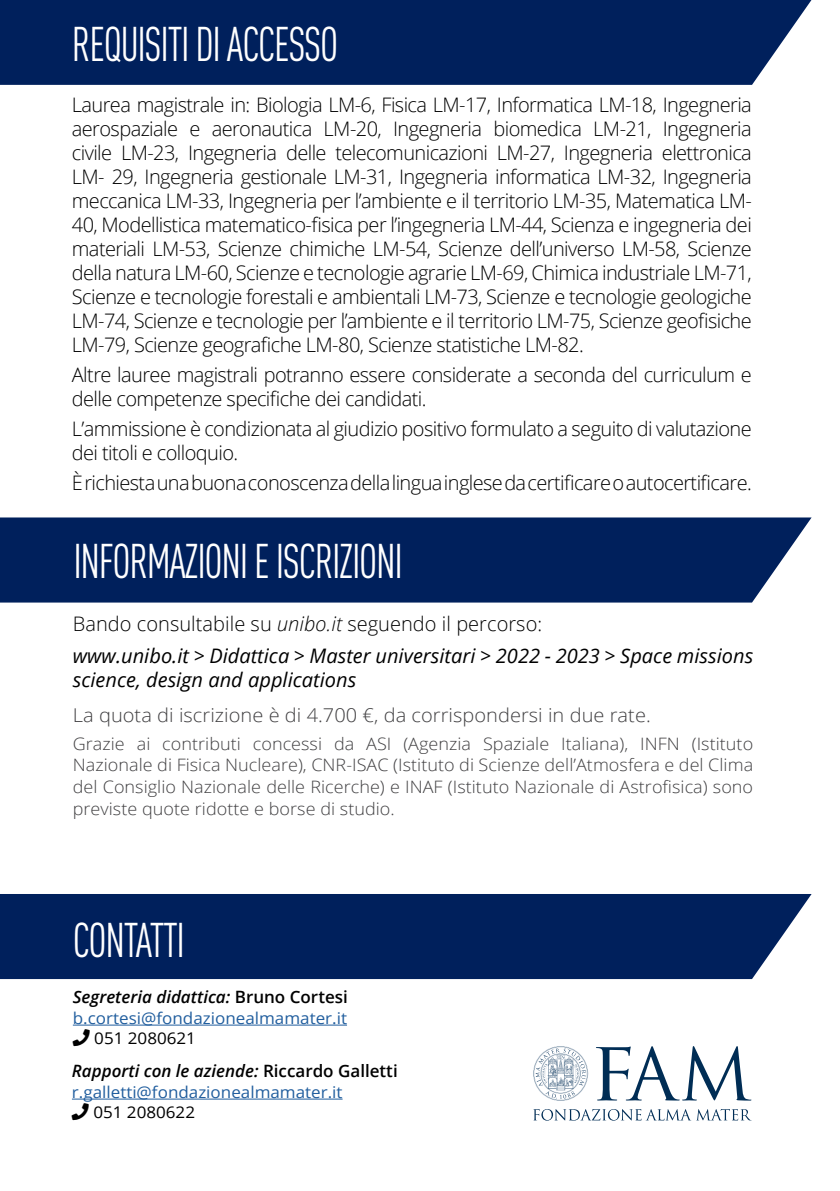
<style>
.page{position:relative;width:840px;height:1191px;background:#fff}
.page>*{position:absolute;margin:0;border:0;box-sizing:border-box;transform-origin:0 0}
.t1{font:condensed 48px "DINOT";letter-spacing:-.03em;color:#fff;scale:.9 1}
.t2{font:300 20px/24px "Open Sans";letter-spacing:-.03em;color:#000}
.t3{font:italic 20px/32.4px "Open Sans";color:#000}
.t4{font:300 19px "Open Sans";color:#414042;scale:1.05 1}
.t5{font:300 17.2px/21.6px "Open Sans";color:#414042;text-align:justify;scale:1.05 1}
.t6{font:italic 600 17px "Open Sans";color:#000}
.t7{font:16.2px "Open Sans";color:#215e9e;scale:1.05 1}
.t8{font:16.2px "Open Sans";color:#000;scale:1.05 1}
.s1{font-weight:300;font-style:normal}
.s2{font-weight:300}
.s3{font-style:normal}
</style>
<div class="page">
<div style="left:0;top:894px;width:811px;height:85px;background:#00205c"></div>
<div style="left:0;top:517px;width:811px;height:85px;background:#00205c"></div>
<div style="left:0;top:0;width:811px;height:85px;background:#00205c"></div>
<svg style="left:533px;top:1109px;width:217px;height:11px"></svg>
<svg style="left:596px;top:1046px;width:155px;height:54px"></svg>
<svg style="left:533px;top:1046px;width:54px;height:55px"></svg>
<hr style="left:73px;top:1024px;width:274px;height:1px;background:#215e9e">
<hr style="left:72px;top:1098px;width:270px;height:1px;background:#215e9e">
<h1 class="t1" style="left:72px;top:16px;width:297px">REQUISITI DI ACCESSO</h1>
<p class="t2" style="left:72px;top:92px;width:681px;text-align:justify">Laurea magistrale in: Biologia LM-6, Fisica LM-17, Informatica LM-18, Ingegneria aerospaziale e aeronautica LM-20, Ingegneria biomedica LM-21, Ingegneria civile LM-23, Ingegneria delle telecomunicazioni LM-27, Ingegneria elettronica LM- 29, Ingegneria gestionale LM-31, Ingegneria informatica LM-32, Ingegneria meccanica LM-33, Ingegneria per l’ambiente e il territorio LM-35, Matematica LM-40, Modellistica matematico-fisica per l’ingegneria LM-44, Scienza e ingegneria dei materiali LM-53, Scienze chimiche LM-54, Scienze dell’universo LM-58, Scienze della natura LM-60, Scienze e tecnologie agrarie LM-69, Chimica industriale LM-71, Scienze e tecnologie forestali e ambientali LM-73, Scienze e tecnologie geologiche LM-74, Scienze e tecnologie per l’ambiente e il territorio LM-75, Scienze geofisiche LM-79, Scienze geografiche LM-80, Scienze statistiche LM-82.</p>
<p class="t2" style="left:72px;top:362px;width:681px">Altre lauree magistrali potranno essere considerate a seconda del curriculum e delle competenze specifiche dei candidati.</p>
<p class="t2" style="left:72px;top:416px;width:681px">L’ammissione è condizionata al giudizio positivo formulato a seguito di valutazione dei titoli e colloquio.</p>
<p class="t2" style="left:72px;top:470px;width:681px">È richiesta una buona conoscenza della lingua inglese da certificare o autocertificare.</p>
<h1 class="t1" style="left:73px;top:533px;width:367px">INFORMAZIONI E ISCRIZIONI</h1>
<p class="t3" style="left:73px;top:606px;width:681px"><span class="s1">Bando consultabile su</span> <span class="s2">unibo.it</span> <span class="s1">seguendo il percorso:<br></span>www.unibo.it &gt; Didattica &gt; Master universitari &gt; 2022 - 2023 &gt; Space missions</p>
<p class="t3" style="left:73px;top:663px;width:285px">science, design and applications</p>
<p class="t4" style="left:73px;top:702px;width:551px">La quota di iscrizione è di 4.700 €, da corrispondersi in due rate.</p>
<p class="t5" style="left:73px;top:732px;width:649px">Grazie ai contributi concessi da ASI (Agenzia Spaziale Italiana), INFN (Istituto Nazionale di Fisica Nucleare), CNR-ISAC (Istituto di Scienze dell’Atmosfera e del Clima del Consiglio Nazionale delle Ricerche) e INAF (Istituto Nazionale di Astrofisica) sono previste quote ridotte e borse di studio.</p>
<h1 class="t1" style="left:73px;top:911px;width:126px">CONTATTI</h1>
<p class="t6" style="left:73px;top:985px;width:276px">Segreteria didattica: <span class="s3">Bruno Cortesi</span></p>
<p class="t7" style="left:73px;top:1007px;width:262px">b.cortesi@fondazionealmamater.it</p>
<p class="t8" style="left:94px;top:1027px;width:98px">051 2080621</p>
<p class="t6" style="left:72px;top:1059px;width:327px">Rapporti con le aziende: <span class="s3">Riccardo Galletti</span></p>
<p class="t7" style="left:72px;top:1080px;width:259px">r.galletti@fondazionealmamater.it</p>
<p class="t8" style="left:93px;top:1101px;width:98px">051 2080622</p>
</div>
